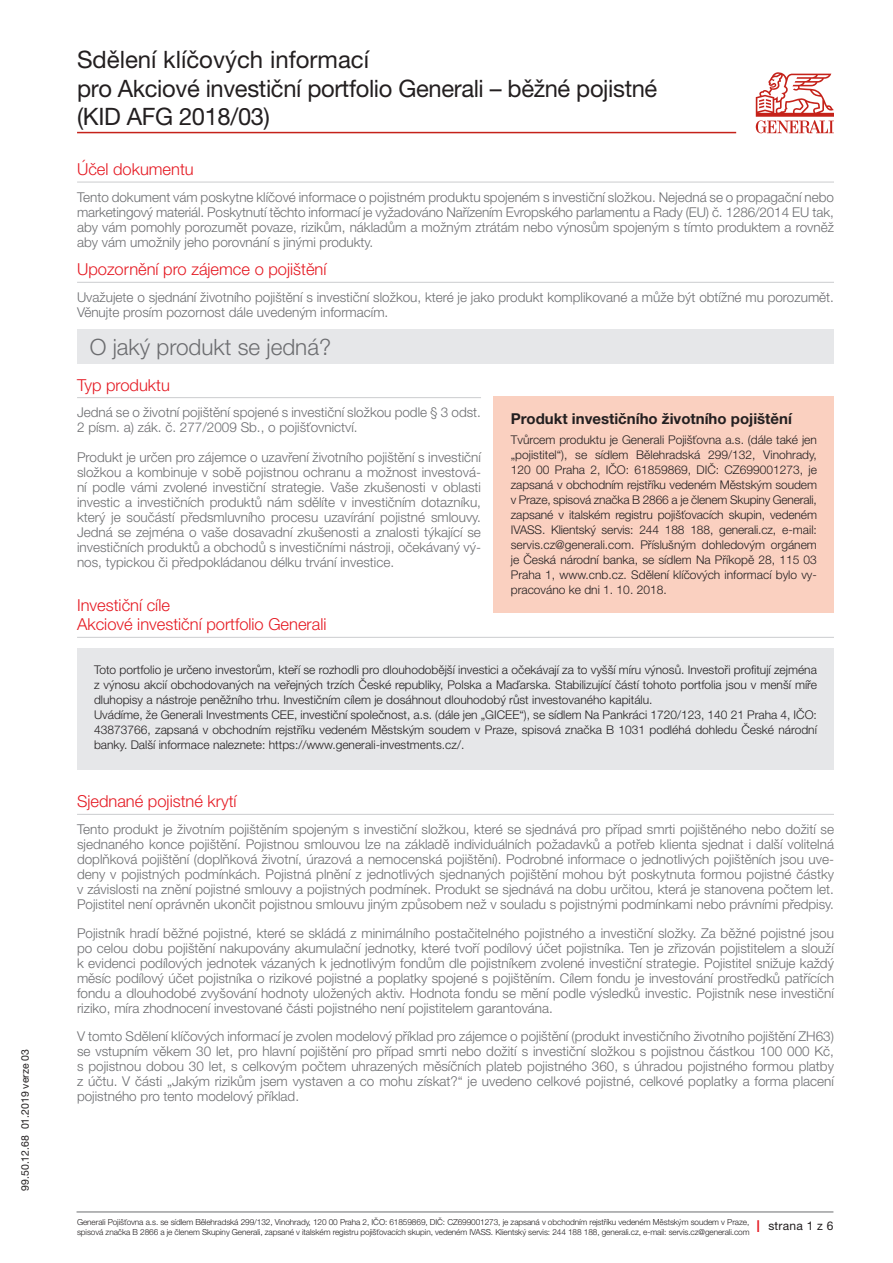
<style>
.page{position:relative;width:893px;height:1263px;background:#fff}
.page>*{position:absolute;margin:0;border:0;box-sizing:border-box;transform-origin:0 0}
.t1{font:24px "Helvetica Neue LT Pro";letter-spacing:-.015em;color:#231f20}
.t2{font:300 22.5px "Helvetica Neue LT Pro";color:#6c6d70}
.Informace_nadpis_pod{font:300 16.5px "Helvetica Neue LT Pro";color:#e51a23}
.t3{font:700 15px "Helvetica Neue LT Pro";color:#231f20}
.t4{font:300 13.5px/15px "Helvetica Neue LT Pro";color:#6c6d70;text-align:justify}
.t5{font:300 12px/15px "Helvetica Neue LT Pro";color:#231f20}
.t6{font:12px "Helvetica Neue LT Pro";letter-spacing:.02em;color:#231f20}
.t7{font:10.5px "Helvetica Neue LT Pro";color:#231f20}
.t8{font:300 8.25px/9.9px "Helvetica Neue LT Pro";letter-spacing:-.01em;color:#231f20}
.s1{font-size:16.5px;color:#e51a23}
</style>
<div class="page">
<hr style="left:77px;top:1211px;width:756px;height:1px;background:#6c6d70">
<hr style="left:77px;top:181px;width:757px;height:2px;background:#d1d2d4">
<hr style="left:77px;top:282px;width:757px;height:1px;background:#d1d2d4">
<hr style="left:77px;top:397px;width:404px;height:1px;background:#d1d2d4">
<hr style="left:77px;top:637px;width:757px;height:1px;background:#d1d2d4">
<hr style="left:77px;top:814px;width:757px;height:1px;background:#d1d2d4">
<div style="left:77px;top:330px;width:757px;height:34px;background:#e6e7e9"></div>
<div style="left:77px;top:648px;width:757px;height:122px;background:#e6e7e9"></div>
<div style="left:494px;top:396px;width:340px;height:217px;background:#fad0c0"></div>
<hr style="left:77px;top:132px;width:659px;height:1px;background:#c5221a">
<svg style="left:756px;top:72px;width:78px;height:61px"></svg>
<p class="t7" style="left:19px;top:1191px;width:143px;rotate:-90deg">99.50.12.68 01.2019 verze 03</p>
<p class="t1" style="left:77px;top:45px;width:294px">Sdělení klíčových informací</p>
<p class="t1" style="left:77px;top:74px;width:582px">pro Akciové investiční portfolio Generali – běžné pojistné</p>
<p class="t1" style="left:77px;top:102px;width:194px">(KID AFG 2018/03)</p>
<p class="Informace_nadpis_pod" style="left:77px;top:159px;width:118px">Účel dokumentu</p>
<p class="t4" style="left:77px;top:189px;width:758px">Tento dokument vám poskytne klíčové informace o pojistném produktu spojeném s investiční složkou. Nejedná se o propagační nebo marketingový materiál. Poskytnutí těchto informací je vyžadováno Nařízením Evropského parlamentu a Rady (EU) č. 1286/2014 EU tak, aby vám pomohly porozumět povaze, rizikům, nákladům a možným ztrátám nebo výnosům spojeným s tímto produktem a rovněž aby vám umožnily jeho porovnání s jinými produkty.</p>
<p class="Informace_nadpis_pod" style="left:77px;top:259px;width:251px">Upozornění pro zájemce o pojištění</p>
<p class="t4" style="left:77px;top:290px;width:758px">Uvažujete o sjednání životního pojištění s investiční složkou, které je jako produkt komplikované a může být obtížné mu porozumět.<br>Věnujte prosím pozornost dále uvedeným informacím.</p>
<h2 class="t2" style="left:90px;top:333px;width:243px">O jaký produkt se jedná?</h2>
<p class="Informace_nadpis_pod" style="left:77px;top:375px;width:94px">Typ produktu</p>
<p class="t4" style="left:77px;top:405px;width:405px">Jedná se o životní pojištění spojené s investiční složkou podle § 3 odst.<br>2 písm. a) zák. č. 277/2009 Sb., o pojišťovnictví.</p>
<p class="t4" style="left:77px;top:450px;width:405px">Produkt je určen pro zájemce o uzavření životního pojištění s investiční složkou a kombinuje v sobě pojistnou ochranu a možnost investová&shy;ní podle vámi zvolené investiční strategie. Vaše zkušenosti v oblasti investic a investičních produktů nám sdělíte v investičním dotazníku, který je součástí předsmluvního procesu uzavírání pojistné smlouvy.<br>Jedná se zejména o vaše dosavadní zkušenosti a znalosti týkající se investičních produktů a obchodů s investičními nástroji, očekávaný vý&shy;nos, typickou či předpokládanou délku trvání investice.</p>
<p class="Informace_nadpis_pod" style="left:77px;top:595px;width:94px">Investiční cíle</p>
<p class="Informace_nadpis_pod" style="left:77px;top:614px;width:251px">Akciové investiční portfolio Generali</p>
<p class="t5" style="left:94px;top:662px;width:724px">Toto portfolio je určeno investorům, kteří se rozhodli pro dlouhodobější investici a očekávají za to vyšší míru výnosů. Investoři profitují zejména z výnosu akcií obchodovaných na veřejných trzích České republiky, Polska a Maďarska. Stabilizující částí tohoto portfolia jsou v menší míře dluhopisy a nástroje peněžního trhu. Investičním cílem je dosáhnout dlouhodobý růst investovaného kapitálu.<br>Uvádíme, že Generali Investments CEE, investiční společnost, a.s. (dále jen „GICEE“), se sídlem Na Pankráci 1720/123, 140 21 Praha 4, IČO:<br>43873766, zapsaná v obchodním rejstříku vedeném Městským soudem v Praze, spisová značka B 1031 podléhá dohledu České národní banky. Další informace naleznete: https://www.generali-investments.cz/.</p>
<p class="t3" style="left:511px;top:410px;width:283px">Produkt investičního životního pojištění</p>
<p class="t5" style="left:511px;top:431px;width:308px;text-align:justify">Tvůrcem produktu je Generali Pojišťovna a.s. (dále také jen „pojistitel“), se sídlem Bělehradská 299/132, Vinohrady, 120 00 Praha 2, IČO: 61859869, DIČ: CZ699001273, je zapsaná v obchodním rejstříku vedeném Městským soudem v Praze, spisová značka B 2866 a je členem Skupiny Generali, zapsané v italském registru pojišťovacích skupin, vedeném IVASS. Klientský servis: 244 188 188, generali.cz, e-mail: servis.cz@generali.com. Příslušným dohledovým orgánem je Česká národní banka, se sídlem Na Příkopě 28, 115 03<br>Praha 1, www.cnb.cz. Sdělení klíčových informací bylo vy&shy;pracováno ke dni 1. 10. 2018.</p>
<p class="Informace_nadpis_pod" style="left:77px;top:791px;width:161px">Sjednané pojistné krytí</p>
<p class="t4" style="left:77px;top:822px;width:758px">Tento produkt je životním pojištěním spojeným s investiční složkou, které se sjednává pro případ smrti pojištěného nebo dožití se sjednaného konce pojištění. Pojistnou smlouvou lze na základě individuálních požadavků a potřeb klienta sjednat i další volitelná doplňková pojištění (doplňková životní, úrazová a nemocenská pojištění). Podrobné informace o jednotlivých pojištěních jsou uve&shy;deny v pojistných podmínkách. Pojistná plnění z jednotlivých sjednaných pojištění mohou být poskytnuta formou pojistné částky v závislosti na znění pojistné smlouvy a pojistných podmínek. Produkt se sjednává na dobu určitou, která je stanovena počtem let.<br>Pojistitel není oprávněn ukončit pojistnou smlouvu jiným způsobem než v souladu s pojistnými podmínkami nebo právními předpisy.</p>
<p class="t4" style="left:77px;top:925px;width:758px">Pojistník hradí běžné pojistné, které se skládá z minimálního postačitelného pojistného a investiční složky. Za běžné pojistné jsou po celou dobu pojištění nakupovány akumulační jednotky, které tvoří podílový účet pojistníka. Ten je zřizován pojistitelem a slouží k evidenci podílových jednotek vázaných k jednotlivým fondům dle pojistníkem zvolené investiční strategie. Pojistitel snižuje každý měsíc podílový účet pojistníka o rizikové pojistné a poplatky spojené s pojištěním. Cílem fondu je investování prostředků patřících fondu a dlouhodobé zvyšování hodnoty uložených aktiv. Hodnota fondu se mění podle výsledků investic. Pojistník nese investiční riziko, míra zhodnocení investované části pojistného není pojistitelem garantována.</p>
<p class="t4" style="left:77px;top:1029px;width:758px">V tomto Sdělení klíčových informací je zvolen modelový příklad pro zájemce o pojištění (produkt investičního životního pojištění ZH63) se vstupním věkem 30 let, pro hlavní pojištění pro případ smrti nebo dožití s investiční složkou s pojistnou částkou 100 000 Kč, s pojistnou dobou 30 let, s celkovým počtem uhrazených měsíčních plateb pojistného 360, s úhradou pojistného formou platby z účtu. V části „Jakým rizikům jsem vystaven a co mohu získat?“ je uvedeno celkové pojistné, celkové poplatky a forma placení pojistného pro tento modelový příklad.</p>
<p class="t8" style="left:77px;top:1217px;width:674px">Generali Pojišťovna a.s. se sídlem Bělehradská 299/132, Vinohrady, 120 00 Praha 2, IČO: 61859869, DIČ: CZ699001273, je zapsaná v obchodním rejstříku vedeném Městským soudem v Praze, spisová značka B 2866 a je členem Skupiny Generali, zapsané v italském registru pojišťovacích skupin, vedeném IVASS. Klientský servis: 244 188 188, generali.cz, e-mail: servis.cz@generali.com</p>
<p class="t6" style="left:756px;top:1219px;width:79px"><span class="s1">I</span> strana 1 z 6</p>
</div>
